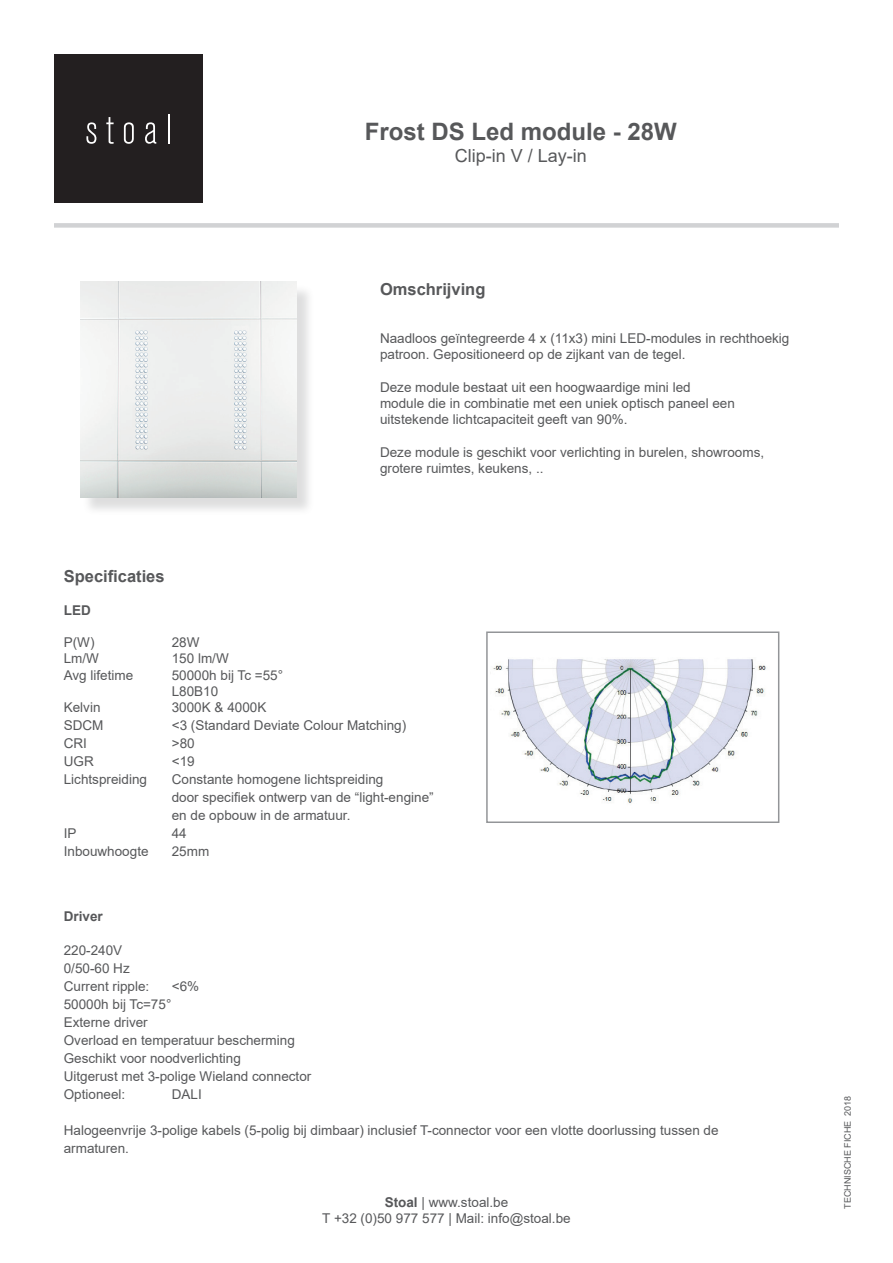
<style>
.page{position:relative;width:893px;height:1263px;background:#fff}
.page>*{position:absolute;margin:0;border:0;box-sizing:border-box;transform-origin:0 0}
.t1{font:700 24px "Arial";color:#57585a}
.t2{font:18px "Arial";color:#57585a}
.t3{font:700 16.5px "Arial";color:#57585a}
.t4{font:13.5px/18px "Arial";color:#57585a}
.t5{font:700 13.5px "Arial";color:#57585a}
.t6{font:9px "Arial";color:#57585a}
.s1{font-weight:700}
</style>
<div class="page">
<div style="left:54px;top:54px;width:149px;height:149px;background:#231f20"></div>
<svg style="left:86px;top:122px;width:10px;height:22px"></svg>
<svg style="left:106px;top:117px;width:8px;height:27px"></svg>
<svg style="left:124px;top:122px;width:10px;height:22px"></svg>
<svg style="left:145px;top:122px;width:11px;height:22px"></svg>
<hr style="left:168px;top:114px;width:1px;height:30px;background:#fff">
<img style="left:493px;top:659px;width:273px;height:144px">
<div style="left:486px;top:631px;width:293px;height:192px;border:2px solid #939598"></div>
<div style="left:54px;top:223px;width:785px;height:5px;background:#d1d2d4"></div>
<div style="left:83px;top:284px;width:232px;height:232px;background:#57585a;opacity:.2"></div>
<img style="left:81px;top:281px;width:215px;height:216px">
<h1 class="t1" style="left:365px;top:115px;width:314px">Frost DS Led module - 28W</h1>
<h2 class="t2" style="left:455px;top:143px;width:134px">Clip-in V / Lay-in</h2>
<p class="t3" style="left:380px;top:277px;width:107px">Omschrijving</p>
<p class="t4" style="left:380px;top:330px;width:411px;line-height:16.2px">Naadloos geïntegreerde 4 x (11x3) mini LED-modules in rechthoekig patroon. Gepositioneerd op de zijkant van de tegel.</p>
<p class="t4" style="left:380px;top:379px;width:356px;line-height:16.2px">Deze module bestaat uit een hoogwaardige mini led module die in combinatie met een uniek optisch paneel een uitstekende lichtcapaciteit geeft van 90%.</p>
<p class="t4" style="left:380px;top:444px;width:386px;line-height:16.2px">Deze module is geschikt voor verlichting in burelen, showrooms, grotere ruimtes, keukens, ..</p>
<p class="t3" style="left:64px;top:565px;width:102px">Specificaties</p>
<p class="t5" style="left:64px;top:600px;width:28px">LED</p>
<p class="t4" style="left:64px;top:633px;width:32px">P(W)</p>
<p class="t4" style="left:172px;top:633px;width:29px">28W</p>
<p class="t4" style="left:64px;top:649px;width:37px">Lm/W</p>
<p class="t4" style="left:172px;top:649px;width:59px">150 lm/W</p>
<p class="t4" style="left:64px;top:666px;width:71px">Avg lifetime</p>
<p class="t4" style="left:172px;top:667px;width:113px;line-height:16.2px">50000h bij Tc =55°<br>L80B10</p>
<p class="t4" style="left:64px;top:698px;width:38px">Kelvin</p>
<p class="t4" style="left:172px;top:698px;width:96px">3000K &amp; 4000K</p>
<p class="t4" style="left:64px;top:716px;width:41px">SDCM</p>
<p class="t4" style="left:172px;top:716px;width:236px">&lt;3 (Standard Deviate Colour Matching)</p>
<p class="t4" style="left:64px;top:734px;width:25px">CRI</p>
<p class="t4" style="left:172px;top:734px;width:24px">&gt;80</p>
<p class="t4" style="left:64px;top:752px;width:31px">UGR</p>
<p class="t4" style="left:172px;top:752px;width:24px">&lt;19</p>
<p class="t4" style="left:64px;top:770px;width:85px">Lichtspreiding</p>
<p class="t4" style="left:172px;top:770px;width:263px">Constante homogene lichtspreiding<br>door specifiek ontwerp van de “light-engine” en de opbouw in de armatuur.</p>
<p class="t4" style="left:64px;top:824px;width:14px">IP</p>
<p class="t4" style="left:172px;top:824px;width:17px">44</p>
<p class="t4" style="left:64px;top:842px;width:86px">Inbouwhoogte</p>
<p class="t4" style="left:172px;top:842px;width:39px">25mm</p>
<p class="t5" style="left:64px;top:906px;width:41px">Driver</p>
<p class="t4" style="left:64px;top:941px;width:87px">220-240V<br>0/50-60 Hz<br>Current ripple:</p>
<p class="t4" style="left:172px;top:977px;width:29px">&lt;6%</p>
<p class="t4" style="left:64px;top:995px;width:249px">50000h bij Tc=75°<br>Externe driver<br>Overload en temperatuur bescherming<br>Geschikt voor noodverlichting<br>Uitgerust met 3-polige Wieland connector<br>Optioneel:</p>
<p class="t4" style="left:172px;top:1085px;width:32px">DALI</p>
<p class="t4" style="left:64px;top:1121px;width:656px">Halogeenvrije 3-polige kabels (5-polig bij dimbaar) inclusief T-connector voor een vlotte doorlussing tussen de armaturen.</p>
<p class="t4" style="left:322px;top:1194px;width:250px;line-height:16.2px;text-align:center"><span class="s1">Stoal</span> | www.stoal.be<br>T +32 (0)50 977 577 | Mail: info@stoal.be</p>
<p class="t6" style="left:841px;top:1209px;width:115px;rotate:-90deg">TECHNISCHE FICHE 2018</p>
</div>
